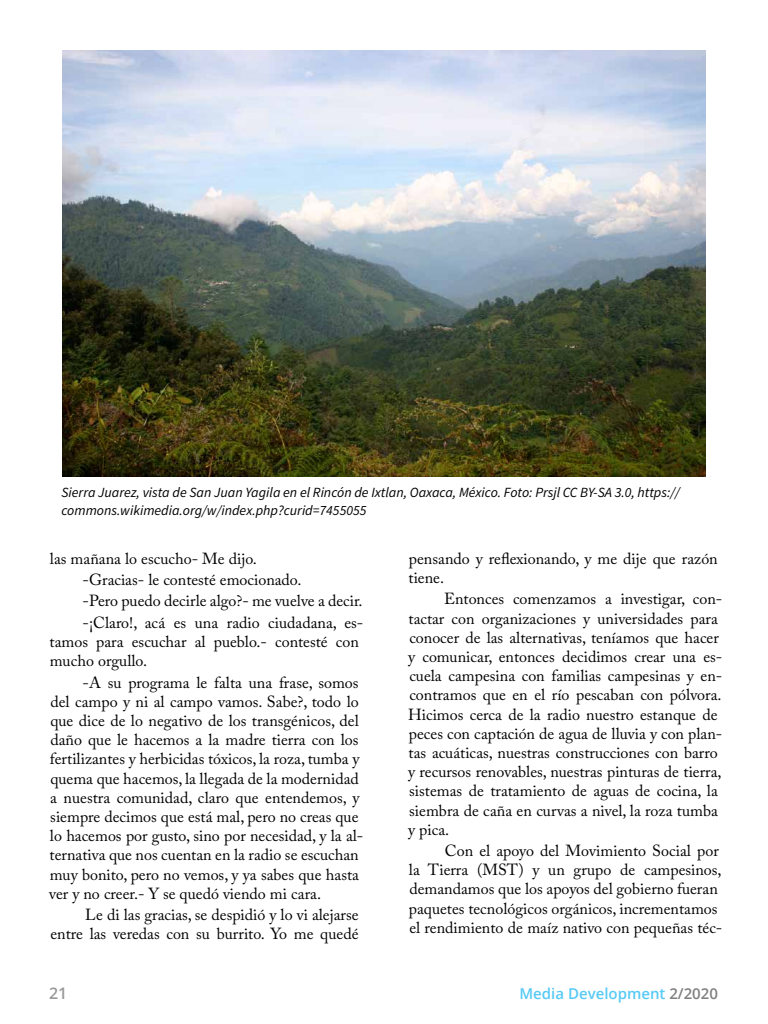
<style>
.page{position:relative;width:768px;height:1024px;background:#fff}
.page>*{position:absolute;margin:0;border:0;box-sizing:border-box;transform-origin:0 0}
.t1{font:16px/19.2px "Adobe Caslon Pro";color:#000}
.t2{font:600 16px "Open Sans";color:#999}
.t3{font:600 15px "Open Sans";color:#57caf5}
.t4{font:italic 14px/18px "Source Sans Pro";color:#000}
.s1{color:#808080}
</style>
<div class="page">
<img style="left:62px;top:50px;width:644px;height:427px">
<p class="t4" style="left:61px;top:483px;width:620px">Sierra Juarez, vista de San Juan Yagila en el Rincón de Ixtlan, Oaxaca, México. Foto: Prsjl CC BY-SA 3.0, https:// commons.wikimedia.org/w/index.php?curid=7455055</p>
<p class="t1" style="left:83px;top:548px;width:282px;line-height:21.4px;text-indent:-33px">las mañana lo escucho- Me dijo.<br>-Gracias- le contesté emocionado.<br>-Pero puedo decirle algo?- me vuelve a decir. -¡Claro!, acá es una radio ciudadana, es-</p>
<p class="t1" style="left:50px;top:632px;width:311px">tamos para escuchar al pueblo.- contesté con mucho orgullo.</p>
<p class="t1" style="left:49px;top:672px;width:316px;text-indent:33px">-A su programa le falta una frase, somos del campo y ni al campo vamos. Sabe?, todo lo que dice de lo negativo de los transgénicos, del daño que le hacemos a la madre tierra con los fertilizantes y herbicidas tóxicos, la roza, tumba y quema que hacemos, la llegada de la modernidad a nuestra comunidad, claro que entendemos, y siempre decimos que está mal, pero no creas que lo hacemos por gusto, sino por necesidad, y la al&shy;ternativa que nos cuentan en la radio se escuchan muy bonito, pero no vemos, y ya sabes que hasta ver y no creer.- Y se quedó viendo mi cara.</p>
<p class="t1" style="left:50px;top:905px;width:310px;text-align:right">Le di las gracias, se despidió y lo vi alejarse entre las veredas con su burrito. Yo me quedé</p>
<p class="t1" style="left:409px;top:549px;width:311px">pensando y reflexionando, y me dije que razón tiene.</p>
<p class="t1" style="left:408px;top:589px;width:316px;text-indent:36px">Entonces comenzamos a investigar, con&shy;tactar con organizaciones y universidades para conocer de las alternativas, teníamos que hacer y comunicar, entonces decidimos crear una es&shy;cuela campesina con familias campesinas y en&shy;contramos que en el río pescaban con pólvora.<br>Hicimos cerca de la radio nuestro estanque de peces con captación de agua de lluvia y con plan&shy;tas acuáticas, nuestras construcciones con barro y recursos renovables, nuestras pinturas de tierra, sistemas de tratamiento de aguas de cocina, la siembra de caña en curvas a nivel, la roza tumba y pica.</p>
<p class="t1" style="left:409px;top:841px;width:315px;text-indent:36px">Con el apoyo del Movimiento Social por la Tierra (MST) y un grupo de campesinos, demandamos que los apoyos del gobierno fueran paquetes tecnológicos orgánicos, incrementamos el rendimiento de maíz nativo con pequeñas téc-</p>
<p class="t2" style="left:49px;top:982px;width:20px">21</p>
<p class="t3" style="left:519px;top:983px;width:200px">Media Development <span class="s1">2/2020</span></p>
</div>
